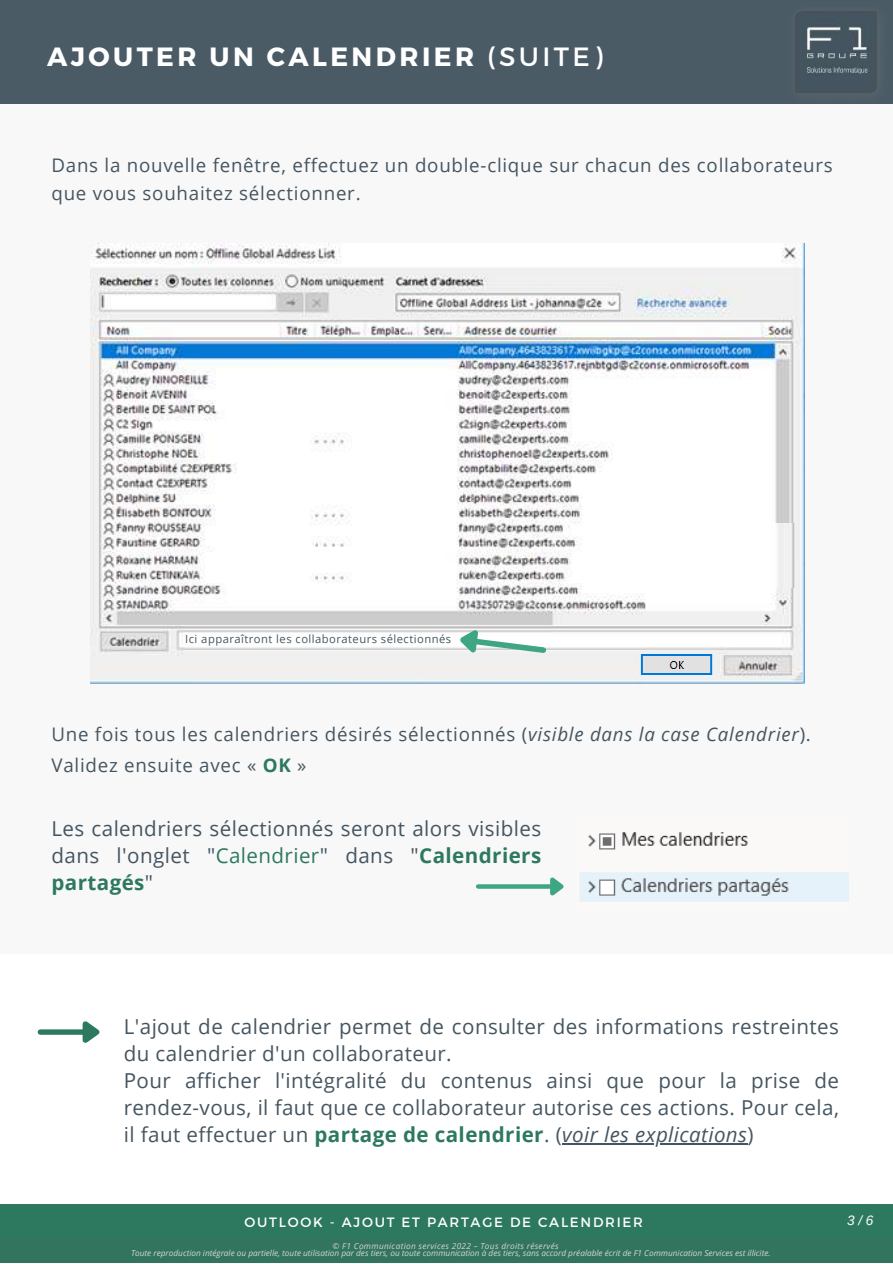
<style>
.page{position:relative;width:893px;height:1264px;background:#fff}
.page>*{position:absolute;margin:0;border:0;box-sizing:border-box;transform-origin:0 0}
.t1{font:700 26.4px "Montserrat";letter-spacing:.13em;color:#fff}
.t2{font:20.55px/27px "Open Sans";letter-spacing:.02em;color:#455560;text-align:justify}
.t3{font:18.75px/28px "Open Sans";letter-spacing:.04em;color:#455560}
.t4{font:italic 13.65px "Arimo";color:#fff}
.t5{font:13.5px "Montserrat";letter-spacing:.13em;color:#fff}
.t6{font:11.25px "Open Sans";letter-spacing:.04em;color:#455560}
.t7{font:italic 8.25px/6.9px "Open Sans";color:#d3d6d9}
.s1{font-weight:400}
.s2{font-style:italic}
.s3{font-weight:700;color:#2d795f}
.s4{color:#2d795f}
</style>
<div class="page">
<div style="left:0;top:0;width:892px;height:105px;background:#4a5b66"></div>
<img style="left:778px;top:10px;width:114px;height:95px">
<div style="left:0;top:105px;width:892px;height:848px;background:#f8f8f8"></div>
<img style="left:91px;top:243px;width:713px;height:440px">
<img style="left:767px;top:556px;width:27px;height:31px">
<img style="left:767px;top:541px;width:27px;height:15px">
<img style="left:767px;top:523px;width:27px;height:18px">
<svg style="left:451px;top:619px;width:98px;height:39px"></svg>
<img style="left:639px;top:650px;width:78px;height:27px">
<img style="left:588px;top:832px;width:160px;height:18px">
<img style="left:580px;top:872px;width:268px;height:30px">
<svg style="left:478px;top:884px;width:68px;height:4px"></svg>
<svg style="left:546px;top:877px;width:18px;height:19px"></svg>
<div style="left:40px;top:1029px;width:43px;height:5px;background:#2d795f"></div>
<svg style="left:77px;top:1021px;width:23px;height:22px"></svg>
<hr style="left:562px;top:1143px;width:185px;height:1px;background:#455560">
<div style="left:0;top:1204px;width:892px;height:57px;background:#2d795f"></div>
<div style="left:0;top:1237px;width:892px;height:25px;background:#32745e"></div>
<p class="t1" style="left:47px;top:39px;width:556px">AJOUTER UN CALENDRIER <span class="s1">(SUITE)</span></p>
<p class="t3" style="left:51px;top:150px;width:782px">Dans la nouvelle fenêtre, effectuez un double-clique sur chacun des collaborateurs que vous souhaitez sélectionner.</p>
<p class="t6" style="left:185px;top:631px;width:267px">Ici apparaîtront les collaborateurs sélectionnés</p>
<p class="t3" style="left:51px;top:717px;width:761px;line-height:31.5px">Une fois tous les calendriers désirés sélectionnés (<span class="s2">visible dans la case Calendrier</span>).<br>Validez ensuite avec « <span class="s3">OK</span> »</p>
<p class="t2" style="left:51px;top:814px;width:491px">Les calendriers sélectionnés seront alors visibles dans l'onglet "<span class="s4">Calendrier</span>" dans "<span class="s3">Calendriers partagés</span>"</p>
<p class="t2" style="left:124px;top:1012px;width:716px;text-align:left">L'ajout de calendrier permet de consulter des informations restreintes du calendrier d'un collaborateur.<br>Pour afficher l'intégralité du contenus ainsi que pour la prise de rendez-vous, il faut que ce collaborateur autorise ces actions. Pour cela, il faut effectuer un <span class="s3">partage de calendrier</span>. (<span class="s2">voir les explications</span>)</p>
<p class="t5" style="left:244px;top:1213px;width:400px">OUTLOOK - AJOUT ET PARTAGE DE CALENDRIER</p>
<p class="t4" style="left:847px;top:1212px;width:28px">3/6</p>
<p class="t7" style="left:131px;top:1242px;width:640px;text-indent:201px">© F1 Communication services 2022 – Tous droits réservés<br>Toute reproduction intégrale ou partielle, toute utilisation par des tiers, ou toute communication à des tiers, sans accord préalable écrit de F1 Communication Services est illicite.</p>
</div>
